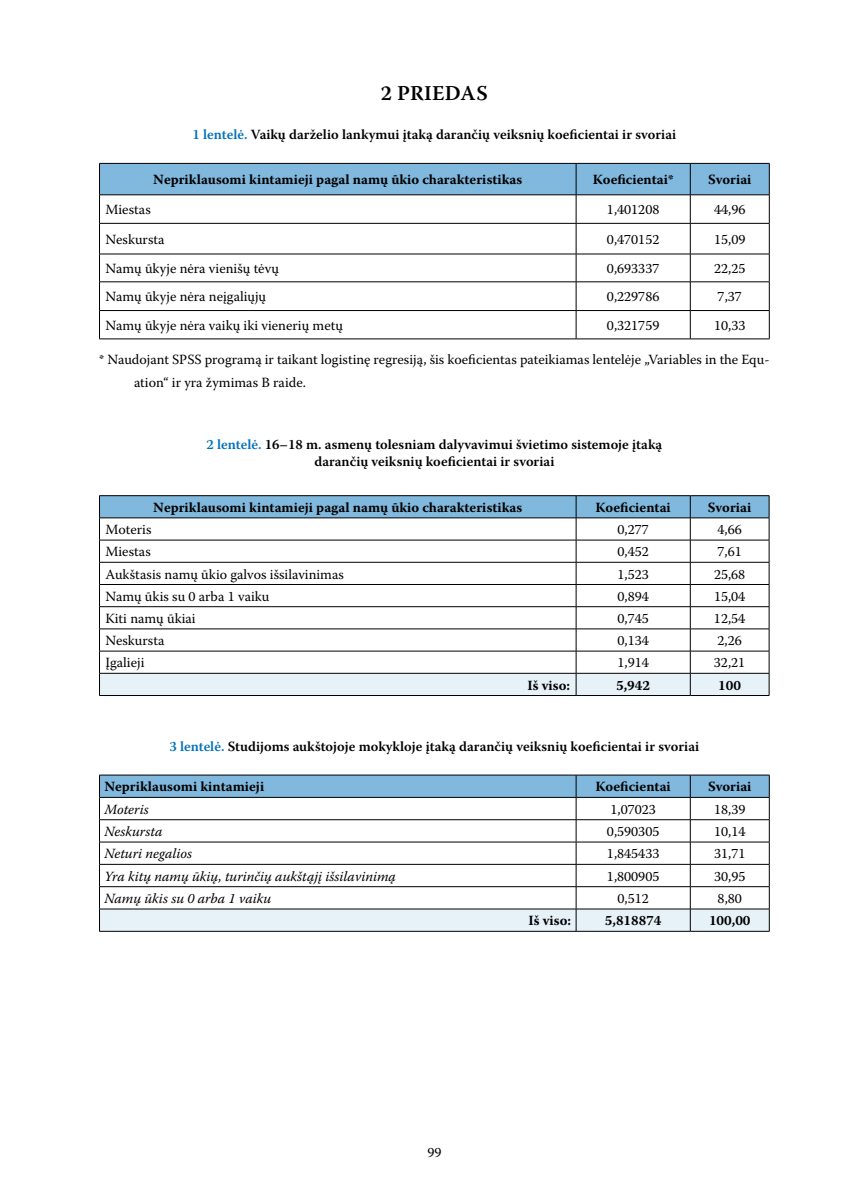
<style>
.page{position:relative;width:844px;height:1191px;background:#fff}
.page>*{position:absolute;margin:0;border:0;box-sizing:border-box;transform-origin:0 0}
.t1{font:600 21px "Warnock Pro";color:#000}
.t2{font:14px/22.8px "Warnock Pro";color:#000}
.t3{font:600 14px/16.8px "Warnock Pro";color:#000;text-align:center}
.t4{font:700 14px "Warnock Pro";color:#000}
.t5{font:italic 14px "Warnock Pro";color:#000}
.s1{color:#0071bc}
</style>
<div class="page">
<svg style="left:99px;top:163px;width:670px;height:60px"></svg>
<hr style="left:99px;top:223px;width:477px;height:1px;background:#000">
<hr style="left:99px;top:223px;width:1px;height:31px;background:#000">
<hr style="left:576px;top:223px;width:114px;height:1px;background:#000">
<hr style="left:575px;top:223px;width:1px;height:31px;background:#000">
<hr style="left:690px;top:223px;width:79px;height:1px;background:#000">
<hr style="left:689px;top:223px;width:1px;height:31px;background:#000">
<hr style="left:768px;top:223px;width:1px;height:31px;background:#000">
<hr style="left:99px;top:254px;width:477px;height:1px;background:#000">
<hr style="left:576px;top:254px;width:114px;height:1px;background:#000">
<hr style="left:690px;top:254px;width:79px;height:1px;background:#000">
<hr style="left:99px;top:281px;width:477px;height:1px;background:#000">
<hr style="left:576px;top:281px;width:114px;height:1px;background:#000">
<hr style="left:690px;top:281px;width:79px;height:1px;background:#000">
<hr style="left:99px;top:310px;width:477px;height:1px;background:#000">
<svg style="left:99px;top:254px;width:1px;height:84px"></svg>
<hr style="left:576px;top:310px;width:114px;height:1px;background:#000">
<svg style="left:575px;top:254px;width:1px;height:84px"></svg>
<hr style="left:690px;top:310px;width:79px;height:1px;background:#000">
<svg style="left:689px;top:254px;width:1px;height:84px"></svg>
<svg style="left:768px;top:254px;width:1px;height:84px"></svg>
<hr style="left:99px;top:338px;width:477px;height:1px;background:#000">
<hr style="left:576px;top:338px;width:114px;height:1px;background:#000">
<hr style="left:690px;top:338px;width:79px;height:1px;background:#000">
<svg style="left:99px;top:495px;width:670px;height:200px"></svg>
<hr style="left:99px;top:695px;width:477px;height:1px;background:#000">
<hr style="left:576px;top:695px;width:114px;height:1px;background:#000">
<hr style="left:690px;top:695px;width:79px;height:1px;background:#000">
<hr style="left:99px;top:774px;width:477px;height:1px;background:#000">
<hr style="left:576px;top:774px;width:114px;height:1px;background:#000">
<hr style="left:690px;top:774px;width:79px;height:1px;background:#000">
<svg style="left:99px;top:775px;width:670px;height:156px"></svg>
<hr style="left:99px;top:931px;width:477px;height:1px;background:#000">
<hr style="left:576px;top:931px;width:114px;height:1px;background:#000">
<hr style="left:690px;top:931px;width:79px;height:1px;background:#000">
<h1 class="t1" style="left:381px;top:80px;width:43px">2 Priedas</h1>
<p class="t3" style="left:192px;top:126px;width:485px"><span class="s1">1 lentelė.</span> Vaikų darželio lankymui įtaką darančių veiksnių koeficientai ir svoriai</p>
<p class="t4" style="left:153px;top:171px;width:370px">Nepriklausomi kintamieji pagal namų ūkio charakteristikas</p>
<p class="t4" style="left:592px;top:171px;width:82px">Koeficientai*</p>
<p class="t4" style="left:708px;top:171px;width:45px">Svoriai</p>
<p class="t2" style="left:105px;top:198px;width:47px">Miestas</p>
<p class="t2" style="left:607px;top:198px;width:54px">1,401208</p>
<p class="t2" style="left:714px;top:198px;width:33px">44,96</p>
<p class="t2" style="left:105px;top:228px;width:61px">Neskursta</p>
<p class="t2" style="left:607px;top:228px;width:54px">0,470152</p>
<p class="t2" style="left:714px;top:228px;width:33px">15,09</p>
<p class="t2" style="left:105px;top:257px;width:175px">Namų ūkyje nėra vienišų tėvų</p>
<p class="t2" style="left:607px;top:257px;width:54px">0,693337</p>
<p class="t2" style="left:714px;top:257px;width:33px">22,25</p>
<p class="t2" style="left:105px;top:285px;width:162px">Namų ūkyje nėra neįgaliųjų</p>
<p class="t2" style="left:607px;top:285px;width:54px">0,229786</p>
<p class="t2" style="left:717px;top:285px;width:26px">7,37</p>
<p class="t2" style="left:105px;top:314px;width:239px">Namų ūkyje nėra vaikų iki vienerių metų</p>
<p class="t2" style="left:607px;top:314px;width:54px">0,321759</p>
<p class="t2" style="left:714px;top:314px;width:33px">10,33</p>
<p class="t2" style="left:134px;top:347px;width:636px;text-indent:-35px">* Naudojant SPSS programą ir taikant logistinę regresiją, šis koeficientas pateikiamas lentelėje „Variables in the Equ&shy;ation“ ir yra žymimas B raide.</p>
<p class="t3" style="left:206px;top:435px;width:457px"><span class="s1">2 lentelė.</span> 16–18 m. asmenų tolesniam dalyvavimui švietimo sistemoje įtaką darančių veiksnių koeficientai ir svoriai</p>
<p class="t4" style="left:153px;top:499px;width:370px">Nepriklausomi kintamieji pagal namų ūkio charakteristikas</p>
<p class="t4" style="left:595px;top:499px;width:77px">Koeficientai</p>
<p class="t4" style="left:707px;top:499px;width:45px">Svoriai</p>
<p class="t2" style="left:105px;top:518px;width:47px">Moteris</p>
<p class="t2" style="left:617px;top:518px;width:33px">0,277</p>
<p class="t2" style="left:717px;top:518px;width:26px">4,66</p>
<p class="t2" style="left:105px;top:540px;width:47px">Miestas</p>
<p class="t2" style="left:617px;top:540px;width:33px">0,452</p>
<p class="t2" style="left:717px;top:540px;width:26px">7,61</p>
<p class="t2" style="left:105px;top:562px;width:240px">Aukštasis namų ūkio galvos išsilavinimas</p>
<p class="t2" style="left:617px;top:562px;width:33px">1,523</p>
<p class="t2" style="left:713px;top:562px;width:33px">25,68</p>
<p class="t2" style="left:105px;top:584px;width:165px">Namų ūkis su 0 arba 1 vaiku</p>
<p class="t2" style="left:617px;top:584px;width:33px">0,894</p>
<p class="t2" style="left:713px;top:584px;width:33px">15,04</p>
<p class="t2" style="left:105px;top:606px;width:92px">Kiti namų ūkiai</p>
<p class="t2" style="left:617px;top:606px;width:33px">0,745</p>
<p class="t2" style="left:713px;top:606px;width:33px">12,54</p>
<p class="t2" style="left:105px;top:629px;width:61px">Neskursta</p>
<p class="t2" style="left:617px;top:629px;width:33px">0,134</p>
<p class="t2" style="left:717px;top:629px;width:26px">2,26</p>
<p class="t2" style="left:105px;top:651px;width:41px">Įgalieji</p>
<p class="t2" style="left:617px;top:651px;width:33px">1,914</p>
<p class="t2" style="left:713px;top:651px;width:33px">32,21</p>
<p class="t4" style="left:527px;top:676px;width:44px">Iš viso:</p>
<p class="t4" style="left:616px;top:676px;width:35px">5,942</p>
<p class="t4" style="left:718px;top:676px;width:24px">100</p>
<p class="t3" style="left:169px;top:737px;width:531px"><span class="s1">3 lentelė.</span> Studijoms aukštojoje mokykloje įtaką darančių veiksnių koeficientai ir svoriai</p>
<p class="t4" style="left:104px;top:778px;width:161px">Nepriklausomi kintamieji</p>
<p class="t4" style="left:595px;top:778px;width:77px">Koeficientai</p>
<p class="t4" style="left:707px;top:778px;width:45px">Svoriai</p>
<p class="t5" style="left:104px;top:800px;width:46px">Moteris</p>
<p class="t2" style="left:610px;top:797px;width:47px">1,07023</p>
<p class="t2" style="left:714px;top:797px;width:33px">18,39</p>
<p class="t5" style="left:104px;top:823px;width:60px">Neskursta</p>
<p class="t2" style="left:606px;top:820px;width:54px">0,590305</p>
<p class="t2" style="left:714px;top:820px;width:33px">10,14</p>
<p class="t5" style="left:104px;top:845px;width:89px">Neturi negalios</p>
<p class="t2" style="left:606px;top:842px;width:54px">1,845433</p>
<p class="t2" style="left:714px;top:842px;width:33px">31,71</p>
<p class="t5" style="left:104px;top:867px;width:293px">Yra kitų namų ūkių, turinčių aukštąjį išsilavinimą</p>
<p class="t2" style="left:606px;top:864px;width:54px">1,800905</p>
<p class="t2" style="left:714px;top:864px;width:33px">30,95</p>
<p class="t5" style="left:104px;top:890px;width:168px">Namų ūkis su 0 arba 1 vaiku</p>
<p class="t2" style="left:617px;top:886px;width:33px">0,512</p>
<p class="t2" style="left:717px;top:886px;width:26px">8,80</p>
<p class="t4" style="left:528px;top:912px;width:44px">Iš viso:</p>
<p class="t4" style="left:604px;top:912px;width:58px">5,818874</p>
<p class="t4" style="left:708px;top:912px;width:43px">100,00</p>
<p class="t2" style="left:427px;top:1140px;width:16px">99</p>
</div>
